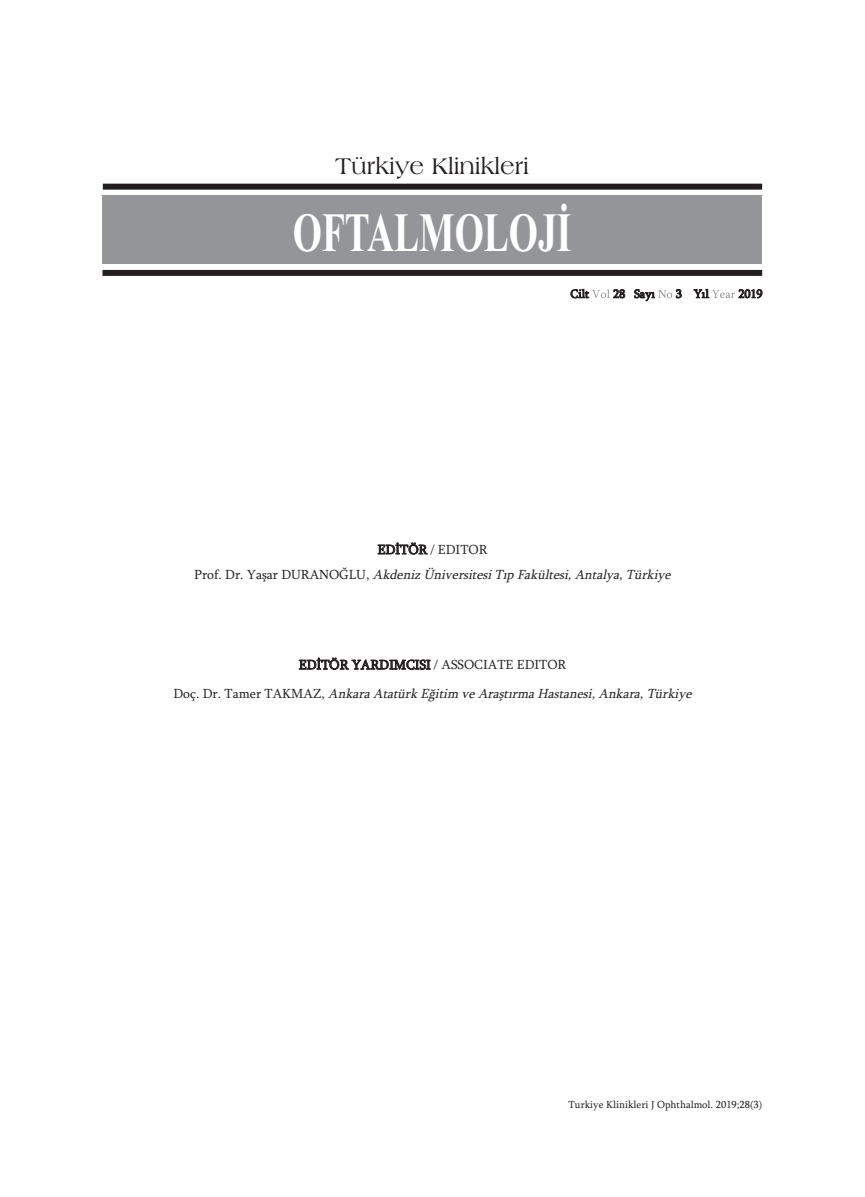
<style>
.page{position:relative;width:865px;height:1197px;background:#fff}
.page>*{position:absolute;margin:0;border:0;box-sizing:border-box;transform-origin:0 0}
.t1{font:700 55.35px "Times New Roman";color:#fff;scale:.68 1}
.t2{font:24px "Americana BT Roman";color:#231f20}
.t3{font:italic 13.5px/25px "Sylfaen";color:#231f20;text-align:center}
.t4{font:12px "Sylfaen";color:#231f20}
.t5{font:10.5px "Sylfaen";color:#231f20}
.s1{font-style:normal}
</style>
<div class="page">
<div style="left:102px;top:195px;width:660px;height:68px;background:#939598"></div>
<div style="left:103px;top:184px;width:659px;height:6px;background:#231f20"></div>
<div style="left:102px;top:270px;width:660px;height:6px;background:#231f20"></div>
<svg style="left:592px;top:289px;width:18px;height:9px"></svg>
<svg style="left:658px;top:290px;width:14px;height:8px"></svg>
<svg style="left:712px;top:290px;width:23px;height:8px"></svg>
<h2 class="t2" style="left:335px;top:152px;width:195px">Türkiye Klinikleri</h2>
<h1 class="t1" style="left:293px;top:199px;width:411px">OFTALMOLOJİ</h1>
<p class="t4" style="left:570px;top:286px;width:20px">Cilt</p>
<p class="t4" style="left:613px;top:286px;width:43px">28 Sayı</p>
<p class="t4" style="left:676px;top:286px;width:35px">3 Yıl</p>
<p class="t4" style="left:738px;top:286px;width:25px">2019</p>
<p class="t3" style="left:194px;top:537px;width:482px"><span class="s1">EDİTÖR / EDITOR<br>P r o f . D r . Y a ş a r D U R A N O Ğ L U ,</span> Akdeniz Üniversitesi Tıp Fakültesi, Antalya, Türkiye</p>
<p class="t3" style="left:173px;top:650px;width:523px;line-height:28.2px"><span class="s1">EDİTÖR YARDIMCISI / ASSOCIATE EDITOR<br>D o ç . D r . T a m e r T A K M A Z ,</span> Ankara Atatürk Eğitim ve Araştırma Hastanesi, Ankara, Türkiye</p>
<p class="t5" style="left:568px;top:1098px;width:195px">Turkiye Klinikleri J Ophthalmol. 2019;28(3)</p>
</div>
